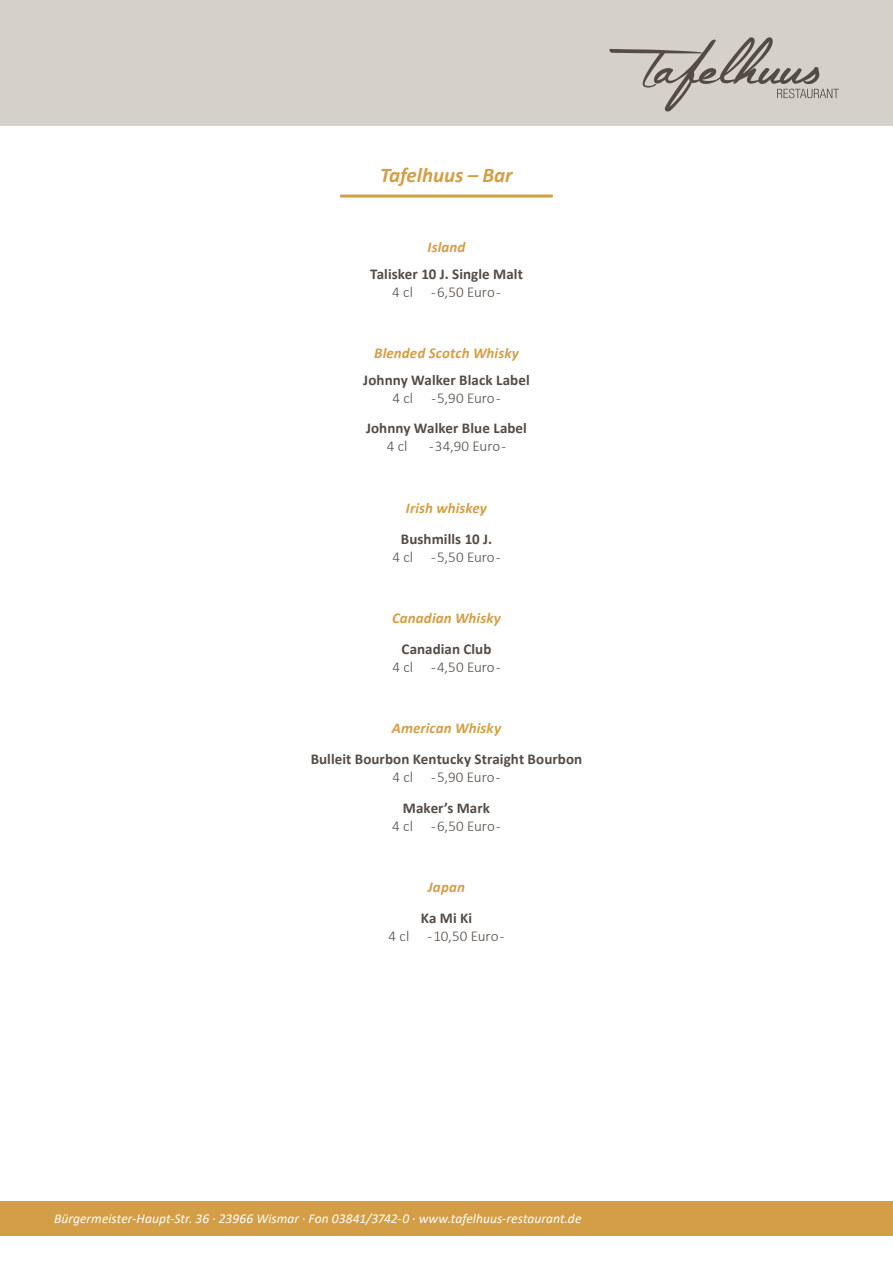
<style>
.page{position:relative;width:893px;height:1263px;background:#fff}
.page>*{position:absolute;margin:0;border:0;box-sizing:border-box;transform-origin:0 0}
.t1{font:italic 700 21px "Calibri";color:#d39e46}
.t2{font:700 15px "Calibri";letter-spacing:.005em;color:#544b45}
.t3{font:300 15px "Calibri";color:#544b45}
.t4{font:italic 700 15px "Calibri";letter-spacing:.005em;color:#d39e46}
.t5{font:italic 13.5px "Calibri";letter-spacing:.005em;color:#fff}
</style>
<div class="page">
<div style="left:0;top:0;width:893px;height:125px;background:#d6d1c8"></div>
<svg style="left:609px;top:37px;width:230px;height:75px"></svg>
<hr style="left:340px;top:195px;width:213px;height:3px;background:#d39e46">
<div style="left:0;top:1201px;width:893px;height:35px;background:#d39e46"></div>
<h1 class="t1" style="left:380px;top:160px;width:134px">Tafelhuus – Bar</h1>
<p class="t4" style="left:427px;top:236px;width:39px">Island</p>
<p class="t2" style="left:370px;top:263px;width:154px">Talisker 10 J. Single Malt</p>
<p class="t3" style="left:392px;top:282px;width:110px">4 cl - 6,50 Euro -</p>
<p class="t4" style="left:374px;top:342px;width:146px">Blended Scotch Whisky</p>
<p class="t2" style="left:363px;top:369px;width:168px">Johnny Walker Black Label</p>
<p class="t3" style="left:392px;top:388px;width:110px">4 cl - 5,90 Euro -</p>
<p class="t2" style="left:366px;top:418px;width:162px">Johnny Walker Blue Label</p>
<p class="t3" style="left:387px;top:437px;width:22px">4 cl</p>
<p class="t3" style="left:429px;top:437px;width:79px">- 34,90 Euro -</p>
<p class="t4" style="left:406px;top:497px;width:83px">Irish whiskey</p>
<p class="t2" style="left:401px;top:528px;width:93px">Bushmills 10 J.</p>
<p class="t3" style="left:392px;top:547px;width:110px">4 cl - 5,50 Euro -</p>
<p class="t4" style="left:392px;top:607px;width:110px">Canadian Whisky</p>
<p class="t2" style="left:402px;top:638px;width:91px">Canadian Club</p>
<p class="t3" style="left:392px;top:658px;width:110px">4 cl - 4,50 Euro -</p>
<p class="t4" style="left:392px;top:718px;width:111px">American Whisky</p>
<p class="t2" style="left:311px;top:748px;width:273px">Bulleit Bourbon Kentucky Straight Bourbon</p>
<p class="t3" style="left:392px;top:768px;width:110px">4 cl - 5,90 Euro -</p>
<p class="t2" style="left:403px;top:797px;width:89px">Maker’s Mark</p>
<p class="t3" style="left:392px;top:817px;width:110px">4 cl - 6,50 Euro -</p>
<p class="t4" style="left:428px;top:877px;width:39px">Japan</p>
<p class="t2" style="left:421px;top:908px;width:53px">Ka Mi Ki</p>
<p class="t3" style="left:389px;top:927px;width:117px">4 cl - 10,50 Euro -</p>
<p class="t5" style="left:54px;top:1209px;width:529px">Bürgermeister-Haupt-Str. 36 · 23966 Wismar · Fon 03841/3742-0 · www.tafelhuus-restaurant.de</p>
</div>
